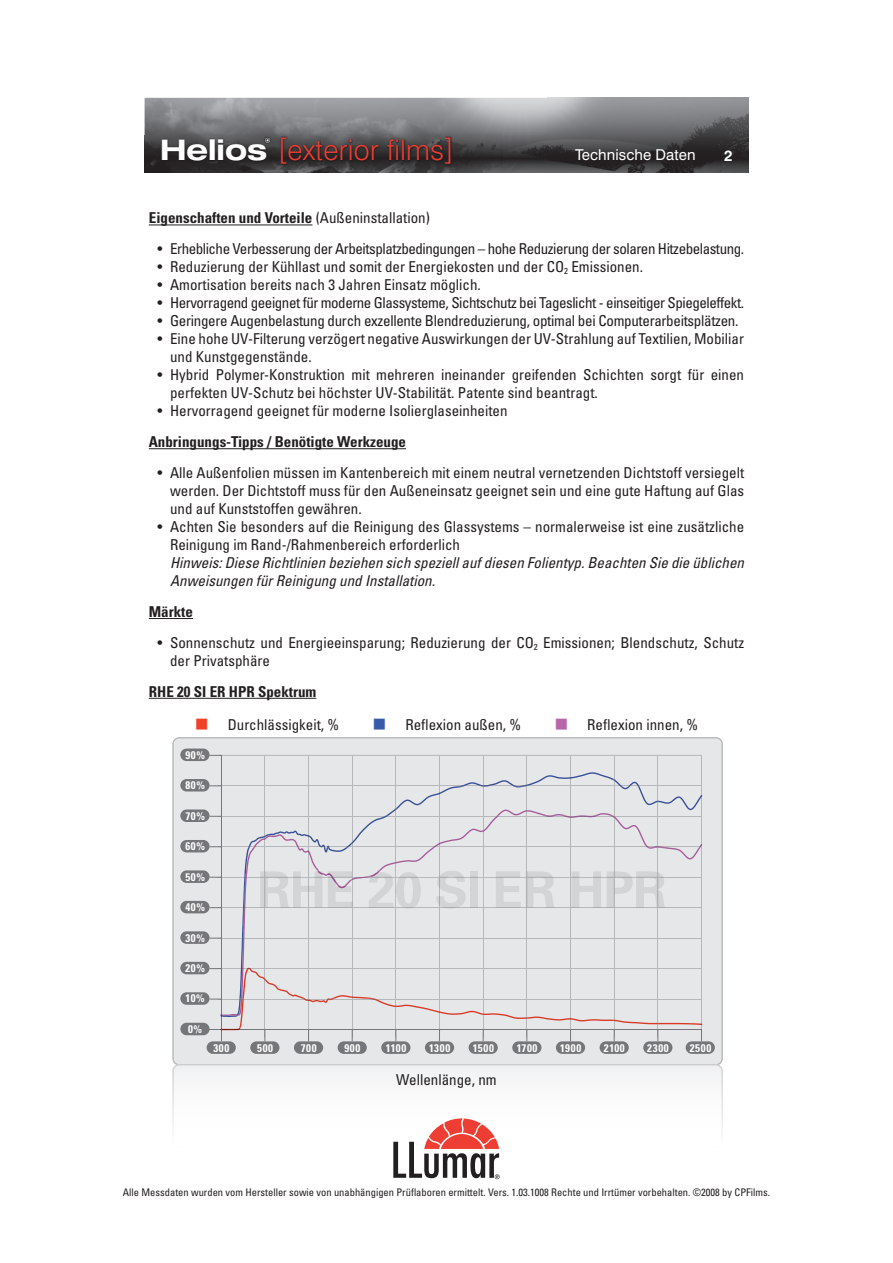
<style>
.page{position:relative;width:893px;height:1263px;background:#fff}
.page>*{position:absolute;margin:0;border:0;box-sizing:border-box;transform-origin:0 0}
.t1{font:300 28.5px "Swiss 721 BT";letter-spacing:.005em;color:#ee3e34}
.t2{font:condensed 15px/18px "Univers";color:#231f20}
.t3{font:condensed 15px "Univers";letter-spacing:-.03em;color:#231f20}
.t4{font:italic condensed 15px/18px "Univers";color:#231f20}
.t5{font:700 condensed 15px "Univers";color:#231f20}
.t6{font:condensed 15px "Univers";letter-spacing:-.02em;color:#231f20}
.t7{font:15px "Swiss 721 BT";letter-spacing:.005em;color:#fff}
.t8{font:700 15px "Swiss 721 BT";color:#fff}
.t9{font:700 condensed 10.95px "Univers";letter-spacing:.065em;color:#fff}
.t10{font:condensed 10.5px "Univers";color:#231f20}
.s1{font-family:"Helvetica Neue";font-weight:700;font-stretch:expanded;color:#fff}
.s2{font-weight:400}
.s3{color:#ef412a}
.s4{color:#385ba9}
.s5{color:#b766a9}
</style>
<div class="page">
<img style="left:145px;top:98px;width:402px;height:37px">
<img style="left:547px;top:98px;width:201px;height:75px">
<img style="left:145px;top:135px;width:15px;height:38px">
<img style="left:502px;top:135px;width:45px;height:38px">
<img style="left:160px;top:135px;width:342px;height:38px">
<svg style="left:265px;top:138px;width:5px;height:5px"></svg>
<div style="left:172px;top:737px;width:551px;height:327px;background:#e6e7e9"></div>
<hr style="left:219px;top:755px;width:483px;height:1px;background:#b6b7bb">
<hr style="left:221px;top:755px;width:1px;height:282px;background:#757679">
<hr style="left:264px;top:755px;width:1px;height:282px;background:#b6b7bb">
<hr style="left:308px;top:755px;width:1px;height:282px;background:#b6b7bb">
<hr style="left:352px;top:755px;width:1px;height:282px;background:#b6b7bb">
<hr style="left:395px;top:755px;width:1px;height:282px;background:#b6b7bb">
<hr style="left:439px;top:755px;width:1px;height:282px;background:#b6b7bb">
<hr style="left:483px;top:755px;width:1px;height:282px;background:#b6b7bb">
<hr style="left:526px;top:755px;width:1px;height:282px;background:#b6b7bb">
<hr style="left:570px;top:755px;width:1px;height:282px;background:#b6b7bb">
<hr style="left:614px;top:755px;width:1px;height:282px;background:#b6b7bb">
<hr style="left:657px;top:755px;width:1px;height:282px;background:#b6b7bb">
<hr style="left:701px;top:755px;width:1px;height:282px;background:#b6b7bb">
<div style="left:643px;top:1041px;width:29px;height:13px;background:#757679;border-radius:6px"></div>
<div style="left:600px;top:1041px;width:29px;height:13px;background:#757679;border-radius:6px"></div>
<div style="left:556px;top:1041px;width:29px;height:13px;background:#757679;border-radius:6px"></div>
<div style="left:512px;top:1041px;width:29px;height:13px;background:#757679;border-radius:6px"></div>
<div style="left:469px;top:1041px;width:29px;height:13px;background:#757679;border-radius:6px"></div>
<div style="left:425px;top:1041px;width:29px;height:13px;background:#757679;border-radius:6px"></div>
<div style="left:381px;top:1041px;width:29px;height:13px;background:#757679;border-radius:6px"></div>
<div style="left:338px;top:1041px;width:29px;height:13px;background:#757679;border-radius:6px"></div>
<div style="left:294px;top:1041px;width:29px;height:13px;background:#757679;border-radius:6px"></div>
<div style="left:250px;top:1041px;width:29px;height:13px;background:#757679;border-radius:6px"></div>
<div style="left:207px;top:1041px;width:29px;height:13px;background:#757679;border-radius:6px"></div>
<div style="left:180px;top:1023px;width:30px;height:12px;background:#757679;border-radius:6px"></div>
<div style="left:180px;top:992px;width:30px;height:13px;background:#757679;border-radius:6px"></div>
<div style="left:180px;top:962px;width:30px;height:12px;background:#757679;border-radius:6px"></div>
<div style="left:180px;top:931px;width:30px;height:13px;background:#757679;border-radius:6px"></div>
<div style="left:180px;top:901px;width:30px;height:12px;background:#757679;border-radius:6px"></div>
<div style="left:180px;top:870px;width:30px;height:13px;background:#757679;border-radius:6px"></div>
<div style="left:180px;top:840px;width:30px;height:12px;background:#757679;border-radius:6px"></div>
<div style="left:180px;top:809px;width:30px;height:13px;background:#757679;border-radius:6px"></div>
<div style="left:180px;top:779px;width:30px;height:12px;background:#757679;border-radius:6px"></div>
<div style="left:686px;top:1041px;width:29px;height:13px;background:#757679;border-radius:6px"></div>
<div style="left:180px;top:748px;width:30px;height:13px;background:#757679;border-radius:6px"></div>
<div style="left:222px;top:772px;width:469px;height:5px;background:#e6e7e9"></div>
<svg style="left:210px;top:777px;width:492px;height:264px"></svg>
<svg style="left:173px;top:1065px;width:549px;height:114px"></svg>
<hr style="left:149px;top:225px;width:163px;height:1px;background:#231f20">
<hr style="left:149px;top:448px;width:257px;height:1px;background:#231f20">
<hr style="left:149px;top:618px;width:44px;height:1px;background:#231f20">
<hr style="left:149px;top:698px;width:167px;height:1px;background:#231f20">
<h1 class="t1" style="left:160px;top:133px;width:295px"><span class="s1">Helios</span> [exterior films]</h1>
<p class="t7" style="left:575px;top:146px;width:122px">Technische Daten</p>
<p class="t8" style="left:724px;top:146px;width:10px">2</p>
<p class="t5" style="left:149px;top:209px;width:283px">Eigenschaften und Vorteile <span class="s2">(Außeninstallation)</span></p>
<p class="t3" style="left:157px;top:240px;width:588px">• Erhebliche Verbesserung der Arbeitsplatzbedingungen – hohe Reduzierung der solaren Hitzebelastung.</p>
<p class="t2" style="left:157px;top:258px;width:487px">• Reduzierung der Kühllast und somit der Energiekosten und der CO<sub>2</sub> Emissionen.</p>
<p class="t2" style="left:157px;top:276px;width:325px">• Amortisation bereits nach 3 Jahren Einsatz möglich.</p>
<p class="t3" style="left:157px;top:294px;width:588px">• Hervorragend geeignet für moderne Glassysteme, Sichtschutz bei Tageslicht - einseitiger Spiegeleffekt.</p>
<p class="t6" style="left:157px;top:312px;width:583px">• Geringere Augenbelastung durch exzellente Blendreduzierung, optimal bei Computerarbeitsplätzen.</p>
<p class="t2" style="left:170px;top:330px;width:575px;text-indent:-13px">• Eine hohe UV-Filterung verzögert negative Auswirkungen der UV-Strahlung auf Textilien, Mobiliar und Kunstgegenstände.</p>
<p class="t2" style="left:170px;top:366px;width:575px;text-indent:-13px">• Hybrid Polymer-Konstruktion mit mehreren ineinander greifenden Schichten sorgt für einen perfekten UV-Schutz bei höchster UV-Stabilität. Patente sind beantragt.</p>
<p class="t2" style="left:157px;top:402px;width:352px">• Hervorragend geeignet für moderne Isolierglaseinheiten</p>
<p class="t5" style="left:149px;top:433px;width:259px">Anbringungs-Tipps / Benötigte Werkzeuge</p>
<p class="t2" style="left:170px;top:464px;width:576px;text-align:justify;text-indent:-13px">• Alle Außenfolien müssen im Kantenbereich mit einem neutral vernetzenden Dichtstoff versiegelt werden. Der Dichtstoff muss für den Außeneinsatz geeignet sein und eine gute Haftung auf Glas und auf Kunststoffen gewähren.</p>
<p class="t2" style="left:170px;top:518px;width:576px;text-indent:-13px">• Achten Sie besonders auf die Reinigung des Glassystems – normalerweise ist eine zusätzliche<br>Reinigung im Rand-/Rahmenbereich erforderlich</p>
<p class="t4" style="left:170px;top:554px;width:575px">Hinweis: Diese Richtlinien beziehen sich speziell auf diesen Folientyp. Beachten Sie die üblichen<br>Anweisungen für Reinigung und Installation.</p>
<p class="t5" style="left:149px;top:602px;width:46px">Märkte</p>
<p class="t2" style="left:170px;top:633px;width:576px;text-indent:-13px">• Sonnenschutz und Energieeinsparung; Reduzierung der CO<sub>2</sub> Emissionen; Blendschutz, Schutz der Privatsphäre</p>
<p class="t5" style="left:149px;top:682px;width:169px">RHE 20 SI ER HPR Spektrum</p>
<p class="t2" style="left:195px;top:715px;width:146px"><span class="s3">■</span> Durchlässigkeit, %</p>
<p class="t2" style="left:373px;top:715px;width:150px"><span class="s4">■</span> Reflexion außen, %</p>
<p class="t2" style="left:554px;top:715px;width:145px"><span class="s5">■</span> Reflexion innen, %</p>
<p class="t9" style="left:185px;top:748px;width:21px">90%</p>
<p class="t9" style="left:185px;top:778px;width:21px">80%</p>
<p class="t9" style="left:185px;top:809px;width:21px">70%</p>
<p class="t9" style="left:185px;top:839px;width:21px">60%</p>
<p class="t9" style="left:185px;top:870px;width:21px">50%</p>
<p class="t9" style="left:185px;top:900px;width:21px">40%</p>
<p class="t9" style="left:185px;top:931px;width:21px">30%</p>
<p class="t9" style="left:185px;top:961px;width:21px">20%</p>
<p class="t9" style="left:186px;top:992px;width:21px">10%</p>
<p class="t9" style="left:188px;top:1022px;width:16px">0%</p>
<p class="t9" style="left:213px;top:1041px;width:17px">300</p>
<p class="t9" style="left:257px;top:1041px;width:17px">500</p>
<p class="t9" style="left:301px;top:1041px;width:17px">700</p>
<p class="t9" style="left:344px;top:1041px;width:17px">900</p>
<p class="t9" style="left:386px;top:1041px;width:22px">1100</p>
<p class="t9" style="left:429px;top:1041px;width:23px">1300</p>
<p class="t9" style="left:473px;top:1041px;width:23px">1500</p>
<p class="t9" style="left:517px;top:1041px;width:22px">1700</p>
<p class="t9" style="left:560px;top:1041px;width:23px">1900</p>
<p class="t9" style="left:604px;top:1041px;width:22px">2100</p>
<p class="t9" style="left:647px;top:1041px;width:23px">2300</p>
<p class="t2" style="left:396px;top:1070px;width:102px">Wellenlänge, nm</p>
<p class="t9" style="left:690px;top:1041px;width:23px">2500</p>
<p class="t10" style="left:123px;top:1186px;width:649px">Alle Messdaten wurden vom Hersteller sowie von unabhängigen Prüflaboren ermittelt. Vers. 1.03.1008 Rechte und Irrtümer vorbehalten. ©2008 by CPFilms.</p>
</div>
